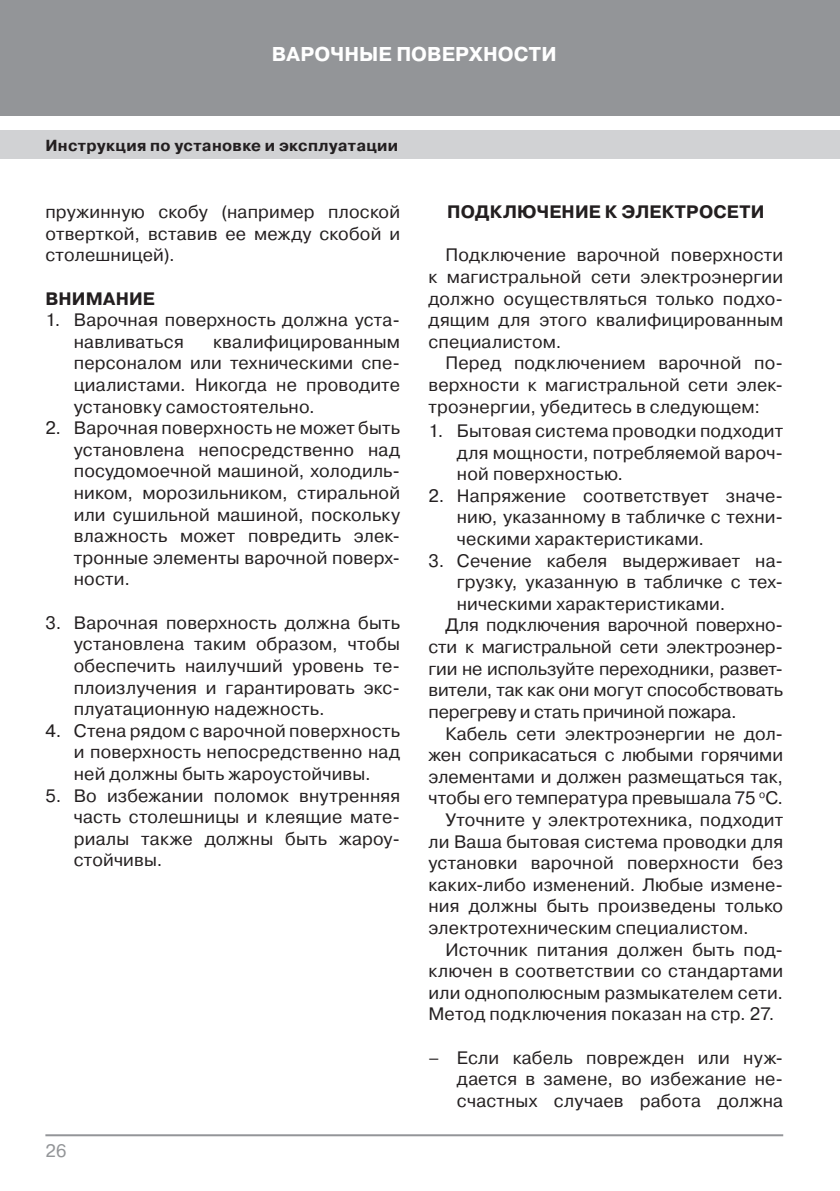
<style>
.page{position:relative;width:840px;height:1191px;background:#fff}
.page>*{position:absolute;margin:0;border:0;box-sizing:border-box;transform-origin:0 0}
.t1{font:700 20px "Pragmatica C";letter-spacing:.005em;color:#fff}
.t2{font:18px/21.6px "Pragmatica C";letter-spacing:.01em;color:#231f20;text-align:justify}
.t3{font:18px "Pragmatica C";letter-spacing:-.01em;color:#231f20}
.t4{font:700 18px "Pragmatica C";letter-spacing:.01em;color:#231f20}
.t5{font:18px "Pragmatica C";color:#939598}
.t6{font:700 16px "Pragmatica C";letter-spacing:.02em;color:#231f20}
</style>
<div class="page">
<div style="left:0;top:0;width:839px;height:116px;background:#939598"></div>
<div style="left:0;top:130px;width:839px;height:29px;background:#d1d2d4"></div>
<hr style="left:45px;top:1134px;width:737px;height:2px;background:#939598">
<p class="t1" style="left:272px;top:43px;width:286px">ВАРОЧНЫЕ ПОВЕРХНОСТИ</p>
<p class="t6" style="left:45px;top:136px;width:354px">Инструкция по установке и эксплуатации</p>
<p class="t2" style="left:45px;top:201px;width:356px">пружинную скобу (например плоской отверткой, вставив ее между скобой и столешницей).</p>
<p class="t4" style="left:45px;top:288px;width:111px">ВНИМАНИЕ</p>
<p class="t2" style="left:74px;top:309px;width:327px;text-indent:-28px">1. Варочная поверхность должна уста&shy;навливаться</p>
<p class="t2" style="left:74px;top:331px;width:327px;text-indent:139px">квалифицированным персоналом или техническими спе&shy;циалистами. Никогда не проводите установку самостоятельно.</p>
<p class="t2" style="left:74px;top:417px;width:327px;text-indent:-28px">2. Варочная поверхность не может быть установлена непосредственно над посудомоечной машиной, холодиль&shy;ником, морозильником, стиральной или сушильной машиной, поскольку влажность может повредить элек&shy;тронные элементы варочной поверх&shy;ности.</p>
<p class="t2" style="left:74px;top:612px;width:327px;text-indent:-28px">3. Варочная поверхность должна быть установлена таким образом, чтобы обеспечить наилучший уровень те&shy;плоизлучения и гарантировать экс&shy;плуатационную надежность.</p>
<p class="t2" style="left:74px;top:720px;width:327px;text-indent:-28px">4. Стена рядом с варочной поверхность и поверхность непосредственно над ней должны быть жароустойчивы.</p>
<p class="t2" style="left:74px;top:784px;width:327px;text-indent:-28px">5. Во избежании поломок внутренняя часть столешницы и клеящие мате&shy;риалы также должны быть жароу&shy;стойчивы.</p>
<p class="t5" style="left:45px;top:1140px;width:23px">26</p>
<p class="t4" style="left:447px;top:202px;width:318px">ПОДКЛЮЧЕНИЕ К ЭЛЕКТРОСЕТИ</p>
<p class="t2" style="left:428px;top:244px;width:356px;text-indent:17px">Подключение варочной поверхности к магистральной сети электроэнергии должно осуществляться только подхо&shy;дящим для этого квалифицированным специалистом.</p>
<p class="t2" style="left:428px;top:352px;width:356px;text-indent:17px">Перед подключением варочной по&shy;верхности к магистральной сети элек&shy;троэнергии, убедитесь в следующем:</p>
<p class="t2" style="left:456px;top:420px;width:327px;text-indent:-28px">1. Бытовая система проводки подходит для мощности, потребляемой вароч&shy;ной поверхностью.</p>
<p class="t2" style="left:456px;top:485px;width:327px;text-indent:-28px">2. Напряжение соответствует значе&shy;нию, указанному в табличке с техни&shy;ческими характеристиками.</p>
<p class="t2" style="left:428px;top:550px;width:356px">3. Сечение кабеля выдерживает на-</p>
<p class="t2" style="left:456px;top:571px;width:327px">грузку, указанную в табличке с тех-</p>
<p class="t2" style="left:456px;top:593px;width:270px">ническими характеристиками.</p>
<p class="t3" style="left:445px;top:615px;width:339px">Для подключения варочной поверхно-</p>
<p class="t3" style="left:428px;top:637px;width:356px">сти к магистральной сети электроэнер-</p>
<p class="t3" style="left:428px;top:658px;width:356px">гии не используйте переходники, развет-</p>
<p class="t3" style="left:428px;top:680px;width:356px">вители, так как они могут способствовать</p>
<p class="t3" style="left:428px;top:701px;width:309px">перегреву и стать причиной пожара.</p>
<p class="t2" style="left:445px;top:722px;width:339px">Кабель сети электроэнергии не дол-</p>
<p class="t2" style="left:428px;top:744px;width:356px">жен соприкасаться с любыми горячими</p>
<p class="t2" style="left:428px;top:766px;width:356px">элементами и должен размещаться так,</p>
<p class="t2" style="left:428px;top:787px;width:356px">чтобы его температура превышала 75 <sup>о</sup>С.</p>
<p class="t2" style="left:445px;top:809px;width:339px">Уточните у электротехника, подходит</p>
<p class="t2" style="left:428px;top:830px;width:356px">ли Ваша бытовая система проводки для</p>
<p class="t2" style="left:428px;top:852px;width:356px">установки варочной поверхности без</p>
<p class="t2" style="left:428px;top:874px;width:356px">каких-либо изменений. Любые измене-</p>
<p class="t2" style="left:428px;top:895px;width:356px">ния должны быть произведены только</p>
<p class="t2" style="left:428px;top:917px;width:321px">электротехническим специалистом.</p>
<p class="t2" style="left:445px;top:938px;width:339px">Источник питания должен быть под-</p>
<p class="t2" style="left:428px;top:960px;width:356px">ключен в соответствии со стандартами</p>
<p class="t2" style="left:428px;top:982px;width:356px">или однополюсным размыкателем сети.</p>
<p class="t2" style="left:428px;top:1003px;width:347px">Метод подключения показан на стр. 27.</p>
<p class="t2" style="left:456px;top:1046px;width:327px;text-indent:-28px">– Если кабель поврежден или нуж&shy;дается в замене, во избежание не&shy;счастных случаев работа должна</p>
</div>
